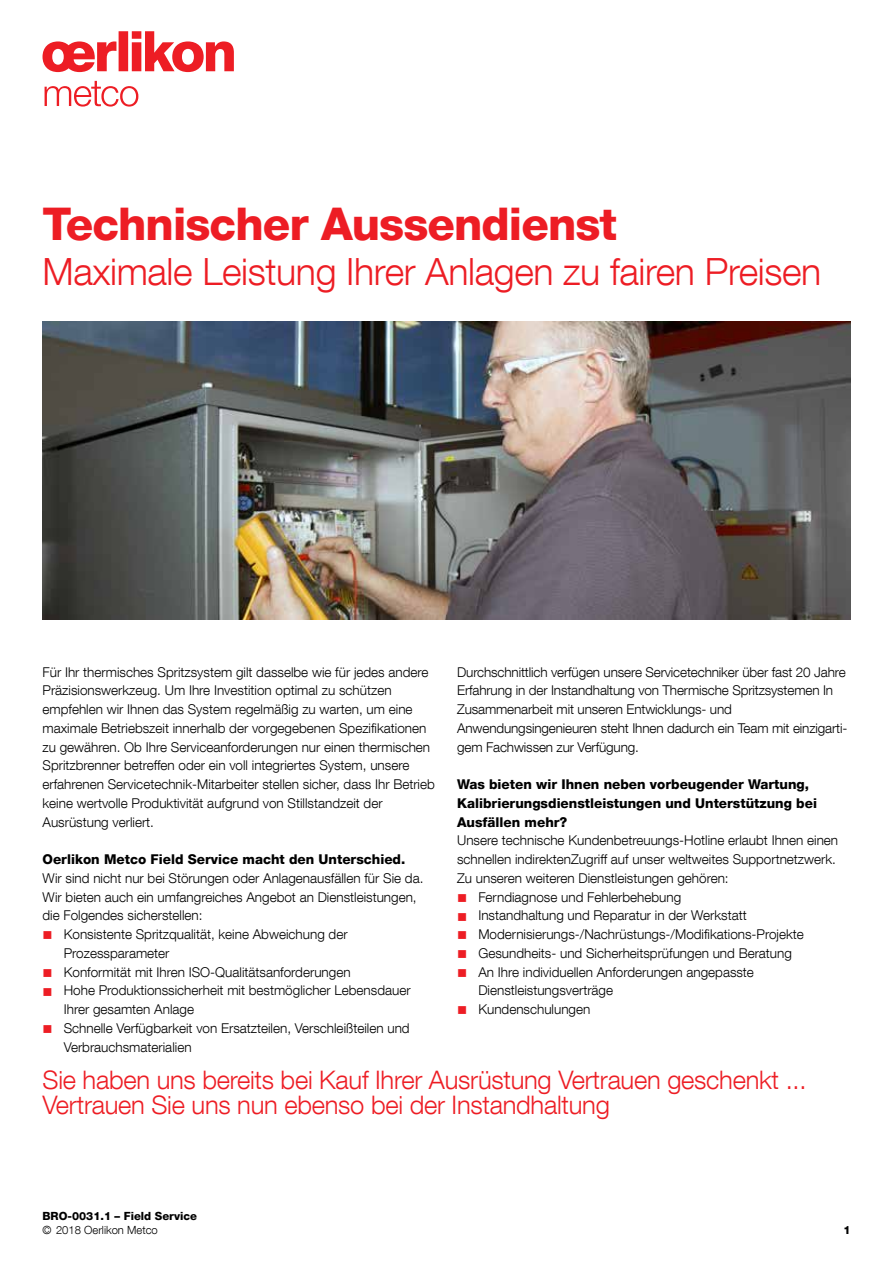
<style>
.page{position:relative;width:893px;height:1263px;background:#fff}
.page>*{position:absolute;margin:0;border:0;box-sizing:border-box;transform-origin:0 0}
.t1{font:800 45px "Helvetica Neue LT Com";letter-spacing:-.02em;color:#ed1d24}
.t2{font:300 37.5px "Helvetica Neue LT Com";letter-spacing:-.01em;color:#ed1d24}
.t3{font:300 25.5px/25.5px "Helvetica Neue LT Com";letter-spacing:-.01em;color:#ed1d24}
.t4{font:300 13.5px/18.8px "Helvetica Neue LT Com";color:#000}
.t5{font:800 13.5px/18.8px "Helvetica Neue LT Com";color:#000}
.t6{font:800 11.25px "Helvetica Neue LT Com";color:#000}
.t7{font:300 11.25px "Helvetica Neue LT Com";color:#000}
.s1{color:#ed1d24}
</style>
<div class="page">
<svg style="left:43px;top:31px;width:191px;height:41px"></svg>
<svg style="left:45px;top:81px;width:93px;height:26px"></svg>
<img style="left:43px;top:321px;width:807px;height:299px">
<h1 class="t1" style="left:43px;top:197px;width:576px">Technischer Aussendienst</h1>
<h2 class="t2" style="left:43px;top:249px;width:780px">Maximale Leistung Ihrer Anlagen zu fairen Preisen</h2>
<p class="t4" style="left:43px;top:662px;width:394px">Für Ihr thermisches Spritzsystem gilt dasselbe wie für jedes andere Präzisionswerkzeug. Um Ihre Investition optimal zu schützen empfehlen wir Ihnen das System regelmäßig zu warten, um eine maximale Betriebszeit innerhalb der vorgegebenen Spezifikationen zu gewähren. Ob Ihre Serviceanforderungen nur einen thermischen Spritzbrenner betreffen oder ein voll integriertes System, unsere erfahrenen Servicetechnik-Mitarbeiter stellen sicher, dass Ihr Betrieb keine wertvolle Produktivität aufgrund von Stillstandzeit der Ausrüstung verliert.</p>
<p class="t5" style="left:43px;top:850px;width:364px">Oerlikon Metco Field Service macht den Unterschied.</p>
<p class="t4" style="left:43px;top:868px;width:382px">Wir sind nicht nur bei Störungen oder Anlagenausfällen für Sie da.<br>Wir bieten auch ein umfangreiches Angebot an Dienstleistungen, die Folgendes sicherstellen:</p>
<p class="t4" style="left:64px;top:925px;width:285px;text-indent:-21px"><span class="s1">■</span> Konsistente Spritzqualität, keine Abweichung der<br>Prozessparameter</p>
<p class="t4" style="left:43px;top:962px;width:310px"><span class="s1">■</span> Konformität mit Ihren ISO-Qualitätsanforderungen</p>
<p class="t4" style="left:64px;top:981px;width:348px;text-indent:-21px"><span class="s1">■</span> Hohe Produktionssicherheit mit bestmöglicher Lebensdauer<br>Ihrer gesamten Anlage</p>
<p class="t4" style="left:64px;top:1018px;width:347px;text-indent:-21px"><span class="s1">■</span> Schnelle Verfügbarkeit von Ersatzteilen, Verschleißteilen und<br>Verbrauchsmaterialien</p>
<p class="t4" style="left:457px;top:662px;width:392px">Durchschnittlich verfügen unsere Servicetechniker über fast 20 Jahre Erfahrung in der Instandhaltung von Thermische Spritzsystemen In Zusammenarbeit mit unseren Entwicklungs- und Anwendungsingenieuren steht Ihnen dadurch ein Team mit einzigarti&shy;gem Fachwissen zur Verfügung.</p>
<p class="t5" style="left:457px;top:775px;width:361px">Was bieten wir Ihnen neben vorbeugender Wartung,<br>Kalibrierungsdienstleistungen und Unterstützung bei<br>Ausfällen mehr?</p>
<p class="t4" style="left:457px;top:831px;width:383px">Unsere technische Kundenbetreuungs-Hotline erlaubt Ihnen einen schnellen indirektenZugriff auf unser weltweites Supportnetzwerk.<br>Zu unseren weiteren Dienstleistungen gehören:</p>
<p class="t4" style="left:457px;top:887px;width:226px"><span class="s1">■</span> Ferndiagnose und Fehlerbehebung</p>
<p class="t4" style="left:457px;top:906px;width:291px"><span class="s1">■</span> Instandhaltung und Reparatur in der Werkstatt</p>
<p class="t4" style="left:457px;top:925px;width:348px"><span class="s1">■</span> Modernisierungs-/Nachrüstungs-/Modifikations-Projekte</p>
<p class="t4" style="left:457px;top:943px;width:336px"><span class="s1">■</span> Gesundheits- und Sicherheitsprüfungen und Beratung</p>
<p class="t4" style="left:478px;top:962px;width:277px;text-indent:-21px"><span class="s1">■</span> An Ihre individuellen Anforderungen angepasste<br>Dienstleistungsverträge</p>
<p class="t4" style="left:457px;top:1000px;width:135px"><span class="s1">■</span> Kundenschulungen</p>
<h3 class="t3" style="left:43px;top:1066px;width:765px">Sie haben uns bereits bei Kauf Ihrer Ausrüstung Vertrauen geschenkt ...<br>Vertrauen Sie uns nun ebenso bei der Instandhaltung</h3>
<p class="t6" style="left:43px;top:1209px;width:156px">BRO-0031.1 – Field Service</p>
<p class="t7" style="left:43px;top:1223px;width:117px">© 2018 Oerlikon Metco</p>
<p class="t6" style="left:843px;top:1223px;width:9px">1</p>
</div>
